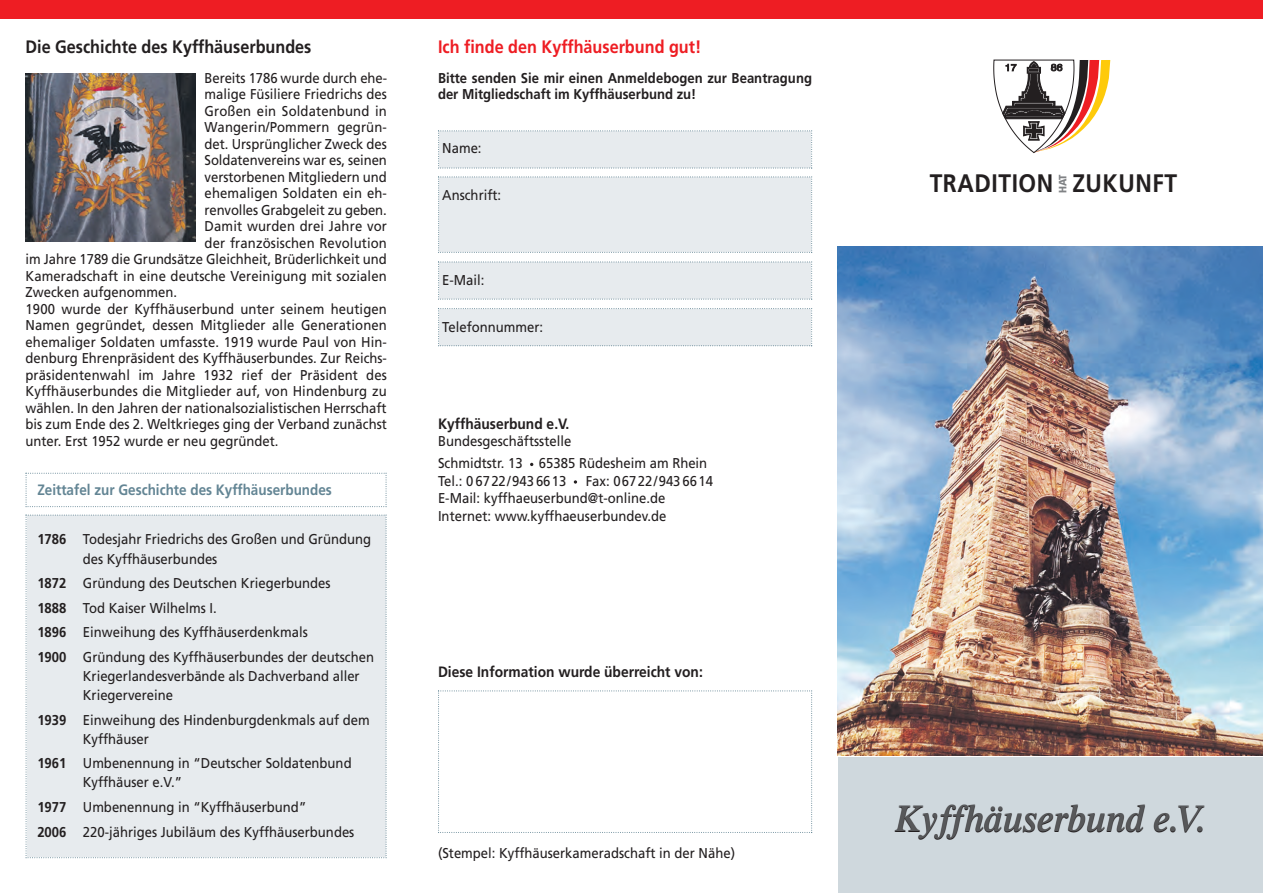
<style>
.page{position:relative;width:1263px;height:893px;background:#fff}
.page>*{position:absolute;margin:0;border:0;box-sizing:border-box;transform-origin:0 0}
.t1{font:italic 600 37.5px "Times LT Std";color:#231f20}
.t2{font:700 25.35px "Frutiger LT Std";letter-spacing:.025em;color:#231f20;scale:.9 1}
.t3{font:700 18px "Frutiger LT Std";color:#231f20;scale:.9 1}
.t4{font:700 18px "Frutiger LT Std";color:#ee1d23;scale:.9 1}
.t5{font:700 15px "Frutiger LT Std";color:#231f20;scale:.92 1}
.t6{font:700 15px "Frutiger LT Std";color:#638594;scale:.9 1}
.t7{font:14.25px/19px "Frutiger LT Std";color:#231f20;scale:.92 1}
.t8{font:700 14.25px/16.5px "Frutiger LT Std";color:#231f20;scale:.92 1}
.t9{font:900 10.65px "Frutiger LT Std";color:#808285;scale:.9 1}
.s1{font-weight:700}
</style>
<div class="page">
<img style="left:838px;top:247px;width:425px;height:509px">
<svg style="left:993px;top:59px;width:117px;height:94px"></svg>
<div style="left:838px;top:758px;width:425px;height:135px;background:#cfd8dd"></div>
<svg style="left:438px;top:690px;width:374px;height:143px"></svg>
<div style="left:0;top:0;width:1263px;height:19px;background:#ee1d23"></div>
<svg style="left:438px;top:130px;width:374px;height:39px;background:#e5e9ec"></svg>
<div style="left:438px;top:176px;width:374px;height:77px;background:#e7ebee"></div>
<div style="left:438px;top:308px;width:374px;height:38px;background:#e7ebee"></div>
<svg style="left:438px;top:261px;width:374px;height:39px;background:#e5e9ec"></svg>
<svg style="left:574px;top:480px;width:3px;height:4px"></svg>
<img style="left:26px;top:73px;width:170px;height:169px">
<div style="left:26px;top:515px;width:361px;height:343px;background:#e7ebee"></div>
<svg style="left:26px;top:473px;width:361px;height:34px"></svg>
<p class="t3" style="left:26px;top:40px;width:319px">Die Geschichte des Kyffhäuserbundes</p>
<p class="t7" style="left:205px;top:69px;width:200px">Bereits 1786 wurde durch ehe-</p>
<p class="t7" style="left:205px;top:86px;width:200px">malige Füsiliere Friedrichs des</p>
<p class="t7" style="left:205px;top:102px;width:200px">Großen ein Soldatenbund in</p>
<p class="t7" style="left:205px;top:119px;width:200px">Wangerin/Pommern gegrün-</p>
<p class="t7" style="left:205px;top:135px;width:200px">det. Ursprünglicher Zweck des</p>
<p class="t7" style="left:205px;top:152px;width:200px">Soldatenvereins war es, seinen</p>
<p class="t7" style="left:205px;top:168px;width:200px">verstorbenen Mitgliedern und</p>
<p class="t7" style="left:205px;top:185px;width:200px">ehemaligen Soldaten ein eh-</p>
<p class="t7" style="left:205px;top:201px;width:200px">renvolles Grabgeleit zu geben.</p>
<p class="t7" style="left:205px;top:218px;width:200px">Damit wurden drei Jahre vor</p>
<p class="t7" style="left:205px;top:234px;width:200px">der französischen Revolution</p>
<p class="t7" style="left:26px;top:251px;width:394px">im Jahre 1789 die Grundsätze Gleichheit, Brüderlichkeit und</p>
<p class="t7" style="left:26px;top:267px;width:394px">Kameradschaft in eine deutsche Vereinigung mit sozialen</p>
<p class="t7" style="left:26px;top:284px;width:166px">Zwecken aufgenommen.</p>
<p class="t7" style="left:26px;top:300px;width:394px">1900 wurde der Kyffhäuserbund unter seinem heutigen</p>
<p class="t7" style="left:26px;top:317px;width:394px">Namen gegründet, dessen Mitglieder alle Generationen</p>
<p class="t7" style="left:26px;top:333px;width:394px">ehemaliger Soldaten umfasste. 1919 wurde Paul von Hin-</p>
<p class="t7" style="left:26px;top:350px;width:394px">denburg Ehrenpräsident des Kyffhäuserbundes. Zur Reichs-</p>
<p class="t7" style="left:26px;top:366px;width:394px">präsidentenwahl im Jahre 1932 rief der Präsident des</p>
<p class="t7" style="left:26px;top:383px;width:394px">Kyffhäuserbundes die Mitglieder auf, von Hindenburg zu</p>
<p class="t7" style="left:26px;top:399px;width:394px">wählen. In den Jahren der nationalsozialistischen Herrschaft</p>
<p class="t7" style="left:26px;top:416px;width:394px">bis zum Ende des 2. Weltkrieges ging der Verband zunächst</p>
<p class="t7" style="left:26px;top:432px;width:277px">unter. Erst 1952 wurde er neu gegründet.</p>
<p class="t6" style="left:37px;top:484px;width:329px">Zeittafel zur Geschichte des Kyffhäuserbundes</p>
<p class="t7" style="left:83px;top:531px;width:315px;text-indent:-45px"><span class="s1">1786</span> Todesjahr Friedrichs des Großen und Gründung des Kyffhäuserbundes</p>
<p class="t7" style="left:37px;top:572px;width:367px;line-height:24.6px"><span class="s1">1872</span> Gründung des Deutschen Kriegerbundes<br><span class="s1">1888</span> Tod Kaiser Wilhelms I.<br><span class="s1">1896</span> Einweihung des Kyffhäuserdenkmals<br><span class="s1">1900</span> Gründung des Kyffhäuserbundes der deutschen</p>
<p class="t7" style="left:83px;top:668px;width:302px">Kriegerlandesverbände als Dachverband aller<br>Kriegervereine</p>
<p class="t7" style="left:83px;top:711px;width:313px;text-indent:-45px"><span class="s1">1939</span> Einweihung des Hindenburgdenkmals auf dem<br>Kyffhäuser</p>
<p class="t7" style="left:83px;top:755px;width:294px;text-indent:-45px"><span class="s1">1961</span> Umbenennung in “Deutscher Soldatenbund<br>Kyffhäuser e.V.”</p>
<p class="t7" style="left:37px;top:796px;width:346px;line-height:24.6px"><span class="s1">1977</span> Umbenennung in “Kyffhäuserbund”<br><span class="s1">2006</span> 220-jähriges Jubiläum des Kyffhäuserbundes</p>
<p class="t4" style="left:438px;top:40px;width:294px">Ich finde den Kyffhäuserbund gut!</p>
<p class="t8" style="left:438px;top:70px;width:408px">Bitte senden Sie mir einen Anmeldebogen zur Beantragung der Mitgliedschaft im Kyffhäuserbund zu!</p>
<p class="t7" style="left:442px;top:140px;width:44px">Name:</p>
<p class="t7" style="left:442px;top:186px;width:66px">Anschrift:</p>
<p class="t7" style="left:442px;top:272px;width:47px">E-Mail:</p>
<p class="t7" style="left:442px;top:318px;width:111px">Telefonnummer:</p>
<p class="t5" style="left:438px;top:418px;width:144px">Kyffhäuserbund e.V.</p>
<p class="t7" style="left:438px;top:430px;width:294px;line-height:22.6px">Bundesgeschäftsstelle<br>Schmidtstr. 13 65385 Rüdesheim am Rhein</p>
<p class="t7" style="left:438px;top:472px;width:141px">Tel.: 0 6722/943 6613</p>
<p class="t7" style="left:438px;top:473px;width:300px;line-height:17.5px;text-indent:148px">Fax: 06722/943 6614<br>E-Mail: kyffhaeuserbund@t-online.de<br>Internet: www.kyffhaeuserbundev.de</p>
<p class="t5" style="left:438px;top:665px;width:289px">Diese Information wurde überreicht von:</p>
<p class="t7" style="left:438px;top:845px;width:324px">(Stempel: Kyffhäuserkameradschaft in der Nähe)</p>
<p class="t9" style="left:1058px;top:193px;width:23px;rotate:-90deg">HAT</p>
<h2 class="t2" style="left:930px;top:173px;width:276px">TRADITION ZUKUNFT</h2>
<h1 class="t1" style="left:895px;top:805px;width:312px">Kyffhäuserbund e.V.</h1>
</div>
